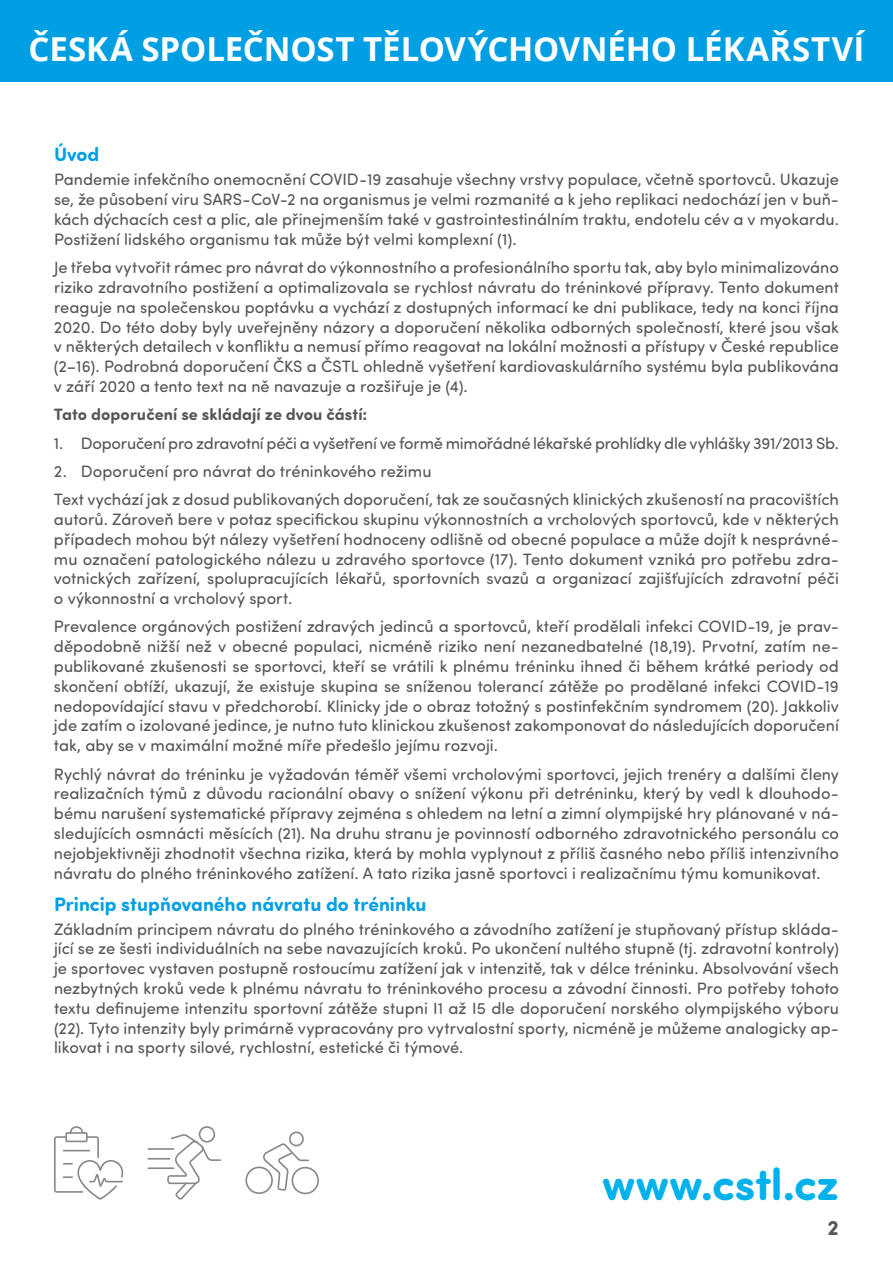
<style>
.page{position:relative;width:893px;height:1263px;background:#fff}
.page>*{position:absolute;margin:0;border:0;box-sizing:border-box;transform-origin:0 0}
.t1{font:700 45px "Sofia Pro Soft";letter-spacing:-.005em;color:#00b1eb}
.t2{font:700 33px "Open Sans";color:#fff}
.t3{font:700 21px "Sofia Pro Soft";color:#575756}
.t4{font:700 19.5px "Sofia Pro Soft";color:#009fe3}
.t5{font:16.5px/19.8px "Sofia Pro Soft";color:#575756;text-align:justify}
.t6{font:700 16.5px "Sofia Pro Soft";letter-spacing:.005em;color:#575756}
</style>
<div class="page">
<div style="left:0;top:0;width:893px;height:81px;background:#009fe3"></div>
<svg style="left:54px;top:1126px;width:69px;height:73px"></svg>
<svg style="left:148px;top:1126px;width:73px;height:73px"></svg>
<hr style="left:148px;top:1167px;width:26px;height:2px;background:#888">
<svg style="left:245px;top:1131px;width:74px;height:63px"></svg>
<h2 class="t2" style="left:29px;top:26px;width:837px">ČESKÁ SPOLEČNOST TĚLOVÝCHOVNÉHO LÉKAŘSTVÍ</h2>
<p class="t4" style="left:54px;top:140px;width:47px">Úvod</p>
<p class="t5" style="left:54px;top:169px;width:787px">Pandemie infekčního onemocnění COVID-19 zasahuje všechny vrstvy populace, včetně sportovců. Ukazuje se, že působení viru SARS-CoV-2 na organismus je velmi rozmanité a k jeho replikaci nedochází jen v buň&shy;kách dýchacích cest a plic, ale přinejmenším také v gastrointestinálním traktu, endotelu cév a v myokardu.<br>Postižení lidského organismu tak může být velmi komplexní (1).</p>
<p class="t5" style="left:54px;top:257px;width:786px">Je třeba vytvořit rámec pro návrat do výkonnostního a profesionálního sportu tak, aby bylo minimalizováno riziko zdravotního postižení a optimalizovala se rychlost návratu do tréninkové přípravy. Tento dokument reaguje na společenskou poptávku a vychází z dostupných informací ke dni publikace, tedy na konci října 2020. Do této doby byly uveřejněny názory a doporučení několika odborných společností, které jsou však v některých detailech v konfliktu a nemusí přímo reagovat na lokální možnosti a přístupy v České republice (2–16). Podrobná doporučení ČKS a ČSTL ohledně vyšetření kardiovaskulárního systému byla publikována v září 2020 a tento text na ně navazuje a rozšiřuje je (4).</p>
<p class="t6" style="left:54px;top:402px;width:315px">Tato doporučení se skládají ze dvou částí:</p>
<p class="t5" style="left:54px;top:432px;width:787px">1. Doporučení pro zdravotní péči a vyšetření ve formě mimořádné lékařské prohlídky dle vyhlášky 391/2013 Sb.</p>
<p class="t5" style="left:54px;top:456px;width:786px;line-height:28.3px">2. Doporučení pro návrat do tréninkového režimu<br>Text vychází jak z dosud publikovaných doporučení, tak ze současných klinických zkušeností na pracovištích</p>
<p class="t5" style="left:54px;top:508px;width:786px">autorů. Zároveň bere v potaz specifickou skupinu výkonnostních a vrcholových sportovců, kde v některých případech mohou být nálezy vyšetření hodnoceny odlišně od obecné populace a může dojít k nesprávné&shy;mu označení patologického nálezu u zdravého sportovce (17). Tento dokument vzniká pro potřebu zdra&shy;votnických zařízení, spolupracujících lékařů, sportovních svazů a organizací zajišťujících zdravotní péči o výkonnostní a vrcholový sport.</p>
<p class="t5" style="left:54px;top:616px;width:786px">Prevalence orgánových postižení zdravých jedinců a sportovců, kteří prodělali infekci COVID-19, je prav&shy;děpodobně nižší než v obecné populaci, nicméně riziko není nezanedbatelné (18,19). Prvotní, zatím ne&shy;publikované zkušenosti se sportovci, kteří se vrátili k plnému tréninku ihned či během krátké periody od skončení obtíží, ukazují, že existuje skupina se sníženou tolerancí zátěže po prodělané infekci COVID-19 nedopovídající stavu v předchorobí. Klinicky jde o obraz totožný s postinfekčním syndromem (20). Jakkoliv jde zatím o izolované jedince, je nutno tuto klinickou zkušenost zakomponovat do následujících doporučení tak, aby se v maximální možné míře předešlo jejímu rozvoji.</p>
<p class="t5" style="left:54px;top:763px;width:786px">Rychlý návrat do tréninku je vyžadován téměř všemi vrcholovými sportovci, jejich trenéry a dalšími členy realizačních týmů z důvodu racionální obavy o snížení výkonu při detréninku, který by vedl k dlouhodo&shy;bému narušení systematické přípravy zejména s ohledem na letní a zimní olympijské hry plánované v ná&shy;sledujících osmnácti měsících (21). Na druhu stranu je povinností odborného zdravotnického personálu co nejobjektivněji zhodnotit všechna rizika, která by mohla vyplynout z příliš časného nebo příliš intenzivního návratu do plného tréninkového zatížení. A tato rizika jasně sportovci i realizačnímu týmu komunikovat.</p>
<p class="t4" style="left:54px;top:889px;width:374px">Princip stupňovaného návratu do tréninku</p>
<p class="t5" style="left:54px;top:918px;width:786px">Základním principem návratu do plného tréninkového a závodního zatížení je stupňovaný přístup skláda&shy;jící se ze šesti individuálních na sebe navazujících kroků. Po ukončení nultého stupně (tj. zdravotní kontroly) je sportovec vystaven postupně rostoucímu zatížení jak v intenzitě, tak v délce tréninku. Absolvování všech nezbytných kroků vede k plnému návratu to tréninkového procesu a závodní činnosti. Pro potřeby tohoto textu definujeme intenzitu sportovní zátěže stupni I1 až I5 dle doporučení norského olympijského výboru (22). Tyto intenzity byly primárně vypracovány pro vytrvalostní sporty, nicméně je můžeme analogicky ap&shy;likovat i na sporty silové, rychlostní, estetické či týmové.</p>
<h1 class="t1" style="left:602px;top:1151px;width:238px">www.cstl.cz</h1>
<p class="t3" style="left:827px;top:1212px;width:13px">2</p>
</div>
